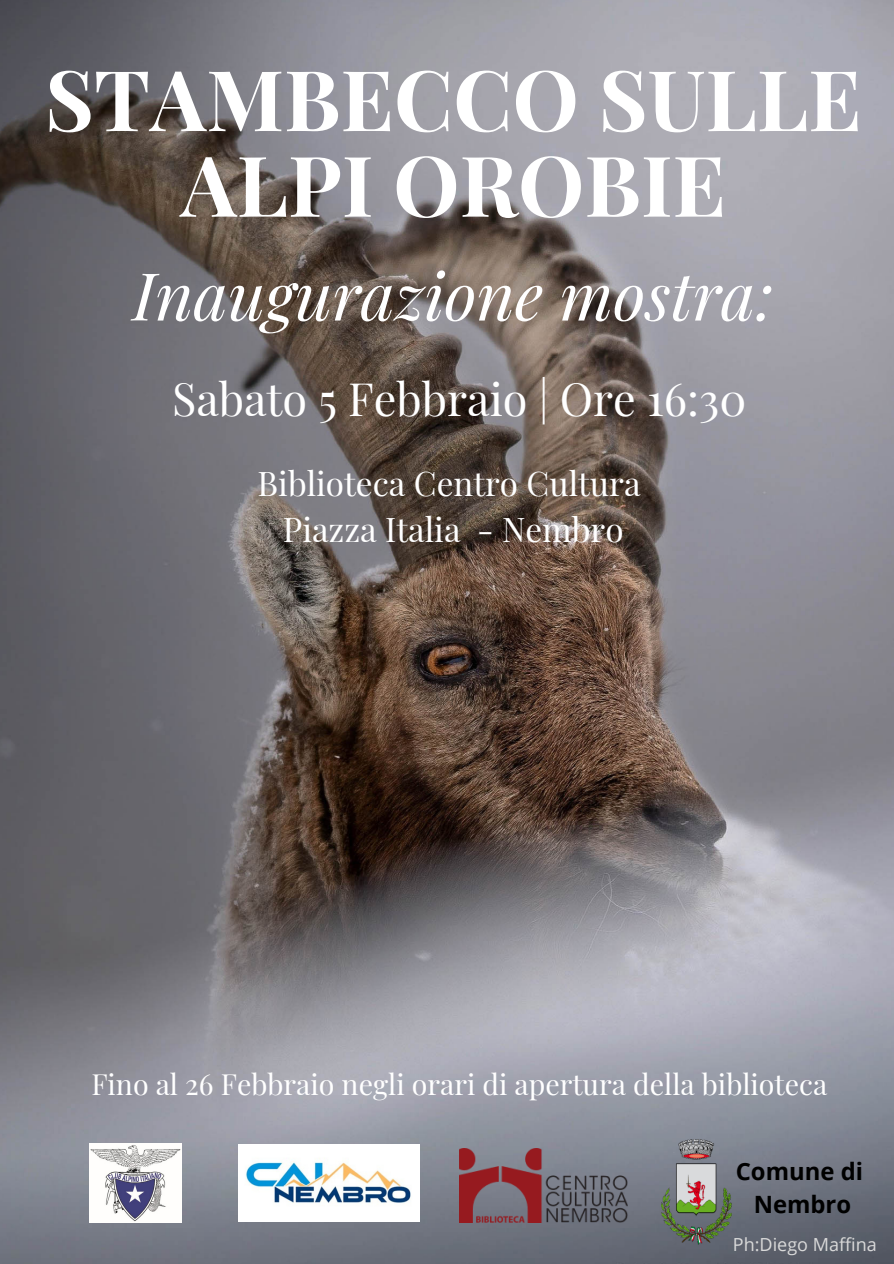
<style>
.page{position:relative;width:894px;height:1264px;background:#fff}
.page>*{position:absolute;margin:0;border:0;box-sizing:border-box;transform-origin:0 0}
.t1{font:700 84px/85.5px "Playfair Display";color:#fff;text-align:center}
.t2{font:italic 66px "Playfair Display";color:#fff}
.t3{font:45px "Playfair Display";color:#fff}
.t4{font:33.3px "Playfair Display";color:#fff}
.t5{font:28.5px "Playfair Display";color:#fff}
.t6{font:700 23.85px "Open Sans";color:#000}
.t7{font:18px "Open Sans";color:#d9d9d9}
</style>
<div class="page">
<img style="left:0;top:0;width:893px;height:1263px">
<img style="left:238px;top:1144px;width:181px;height:77px">
<img style="left:89px;top:1143px;width:93px;height:79px">
<img style="left:661px;top:1139px;width:70px;height:105px">
<img style="left:459px;top:1148px;width:168px;height:74px">
<p class="t1" style="left:45px;top:54px;width:817px">STAMBECCO SULLE<br>ALPI OROBIE</p>
<p class="t2" style="left:133px;top:249px;width:642px">Inaugurazione mostra:</p>
<p class="t3" style="left:172px;top:367px;width:575px">Sabato 5 Febbraio | Ore 16:30</p>
<p class="t4" style="left:257px;top:459px;width:384px">Biblioteca Centro Cultura</p>
<p class="t4" style="left:283px;top:505px;width:342px">Piazza Italia - Nembro</p>
<p class="t5" style="left:91px;top:1063px;width:737px">Fino al 26 Febbraio negli orari di apertura della biblioteca</p>
<p class="t6" style="left:735px;top:1154px;width:129px">Comune di</p>
<p class="t6" style="left:753px;top:1186px;width:99px">Nembro</p>
<p class="t7" style="left:732px;top:1231px;width:145px">Ph:Diego Maffina</p>
</div>
